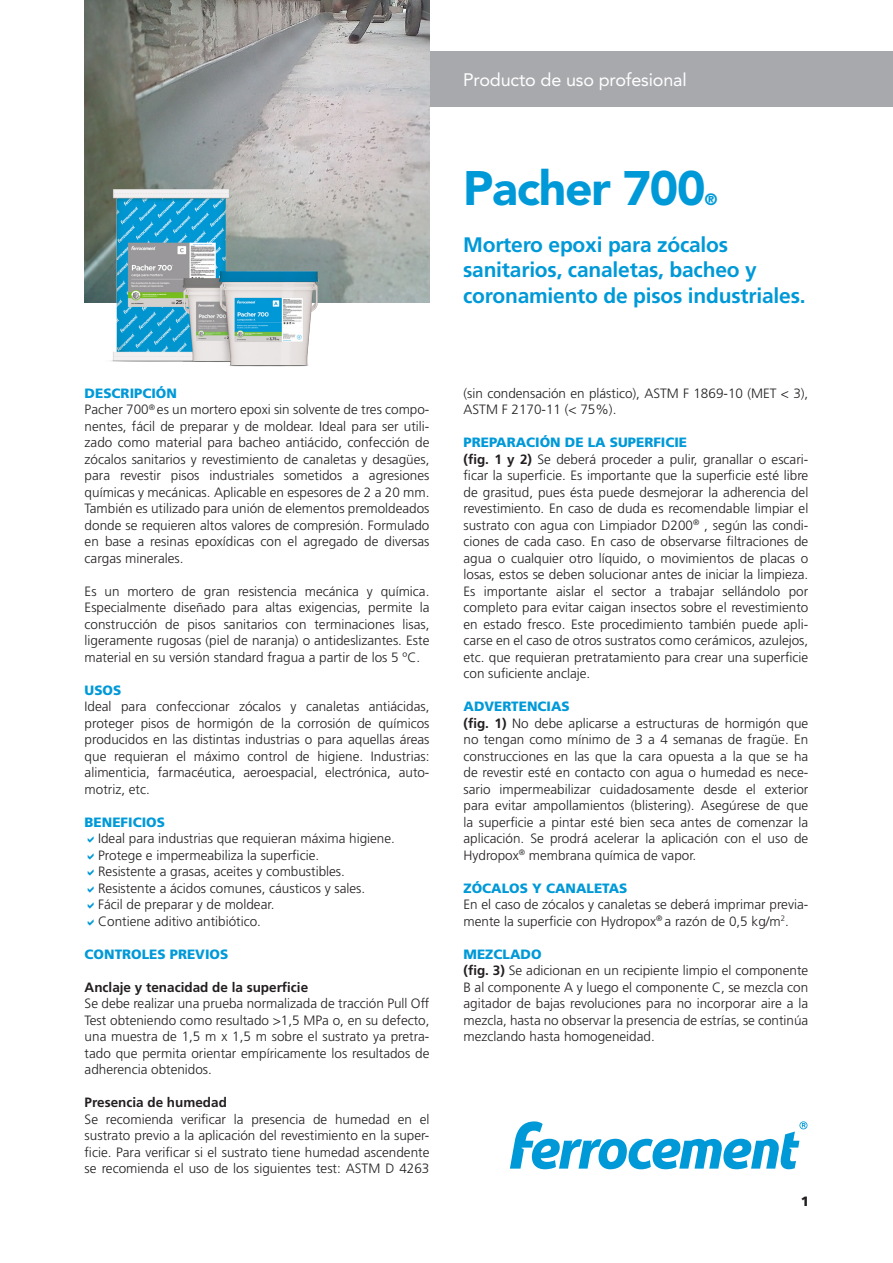
<style>
.page{position:relative;width:893px;height:1263px;background:#fff}
.page>*{position:absolute;margin:0;border:0;box-sizing:border-box;transform-origin:0 0}
.Titulo{font:900 48px "Avenir LT Std";letter-spacing:-.025em;color:#0099d8}
.Titulo-2{font:700 21px/25.5px "Frutiger LT Std";letter-spacing:-.01em;color:#0099d8}
.Rotulo_categoria{font:18px "Avenir LT Std";letter-spacing:-.01em;color:#fff}
.Titulo-3{font:900 16.5px "Frutiger LT Std";color:#0099d8}
.Texto_normal{font:300 13.5px/16.5px "Frutiger LT Std";color:#231f20;text-align:justify}
.Beneficios{font:300 13.5px/16.5px "Frutiger LT Std";color:#231f20;text-align:justify}
.Beneficios-2{font:900 13.5px "Frutiger LT Std";color:#0099d8}
.Beneficios-3{font:700 13.5px "Frutiger LT Std";color:#231f20}
.Texto_normal-2{font:900 13.5px "Frutiger LT Std";color:#231f20}
.s1{font-weight:700}
</style>
<div class="page">
<div style="left:98px;top:51px;width:795px;height:56px;background:#a8a9ad"></div>
<svg style="left:510px;top:1121px;width:297px;height:48px"></svg>
<img style="left:85px;top:0;width:344px;height:303px">
<img style="left:84px;top:168px;width:268px;height:199px">
<p class="Beneficios-2" style="left:85px;top:385px;width:94px">DESCRIPCIÓN</p>
<p class="Texto_normal" style="left:85px;top:401px;width:346px">Pacher 700<sup>®</sup> es un mortero epoxi sin solvente de tres compo&shy;nentes, fácil de preparar y de moldear. Ideal para ser utili&shy;zado como material para bacheo antiácido, confección de zócalos sanitarios y revestimiento de canaletas y desagües, para revestir pisos industriales sometidos a agresiones químicas y mecánicas. Aplicable en espesores de 2 a 20 mm.<br>También es utilizado para unión de elementos premoldeados donde se requieren altos valores de compresión. Formulado en base a resinas epoxídicas con el agregado de diversas cargas minerales.</p>
<p class="Texto_normal" style="left:85px;top:583px;width:346px">Es un mortero de gran resistencia mecánica y química.<br>Especialmente diseñado para altas exigencias, permite la construcción de pisos sanitarios con terminaciones lisas, ligeramente rugosas (piel de naranja) o antideslizantes. Este material en su versión standard fragua a partir de los 5 ºC.</p>
<p class="Beneficios-2" style="left:85px;top:682px;width:38px">USOS</p>
<p class="Texto_normal" style="left:85px;top:698px;width:346px">Ideal para confeccionar zócalos y canaletas antiácidas, proteger pisos de hormigón de la corrosión de químicos producidos en las distintas industrias o para aquellas áreas que requieran el máximo control de higiene. Industrias: alimenticia, farmacéutica, aeroespacial, electrónica, auto&shy;motriz, etc.</p>
<p class="Beneficios-2" style="left:85px;top:814px;width:82px">BENEFICIOS</p>
<p class="Texto_normal" style="left:98px;top:830px;width:298px">Ideal para industrias que requieran máxima higiene.</p>
<p class="Texto_normal" style="left:98px;top:847px;width:223px">Protege e impermeabiliza la superficie.</p>
<p class="Texto_normal" style="left:98px;top:863px;width:248px">Resistente a grasas, aceites y combustibles.</p>
<p class="Texto_normal" style="left:98px;top:880px;width:269px">Resistente a ácidos comunes, cáusticos y sales.</p>
<p class="Texto_normal" style="left:98px;top:896px;width:178px">Fácil de preparar y de moldear.</p>
<p class="Texto_normal" style="left:98px;top:913px;width:164px">Contiene aditivo antibiótico.</p>
<p class="Beneficios-2" style="left:85px;top:946px;width:145px">CONTROLES PREVIOS</p>
<p class="Beneficios-3" style="left:85px;top:979px;width:225px">Anclaje y tenacidad de la superficie</p>
<p class="Texto_normal" style="left:85px;top:995px;width:346px">Se debe realizar una prueba normalizada de tracción Pull Off Test obteniendo como resultado &gt;1,5 MPa o, en su defecto, una muestra de 1,5 m x 1,5 m sobre el sustrato ya pretra&shy;tado que permita orientar empíricamente los resultados de adherencia obtenidos.</p>
<p class="Beneficios-3" style="left:85px;top:1094px;width:144px">Presencia de humedad</p>
<p class="Texto_normal" style="left:85px;top:1111px;width:346px">Se recomienda verificar la presencia de humedad en el sustrato previo a la aplicación del revestimiento en la super&shy;ficie. Para verificar si el sustrato tiene humedad ascendente se recomienda el uso de los siguientes test: ASTM D 4263</p>
<p class="Rotulo_categoria" style="left:463px;top:69px;width:225px">Producto de uso profesional</p>
<p class="Titulo" style="left:463px;top:159px;width:244px">Pacher 700</p>
<p class="Titulo-3" style="left:704px;top:189px;width:15px">®</p>
<p class="Titulo-2" style="left:463px;top:232px;width:344px">Mortero epoxi para zócalos sanitarios, canaletas, bacheo y coronamiento de pisos industriales.</p>
<p class="Texto_normal" style="left:463px;top:385px;width:346px">(sin condensación en plástico), ASTM F 1869-10 (MET &lt; 3),<br>ASTM F 2170-11 (&lt; 75%).</p>
<p class="Beneficios-2" style="left:463px;top:434px;width:225px">PREPARACIÓN DE LA SUPERFICIE</p>
<p class="Texto_normal" style="left:463px;top:451px;width:346px"><span class="s1">(fig. 1 y 2)</span> Se deberá proceder a pulir, granallar o escari&shy;ficar la superficie. Es importante que la superficie esté libre de grasitud, pues ésta puede desmejorar la adherencia del revestimiento. En caso de duda es recomendable limpiar el sustrato con agua con Limpiador D200<sup>®</sup> , según las condi&shy;ciones de cada caso. En caso de observarse filtraciones de agua o cualquier otro líquido, o movimientos de placas o losas, estos se deben solucionar antes de iniciar la limpieza.<br>Es importante aislar el sector a trabajar sellándolo por completo para evitar caigan insectos sobre el revestimiento en estado fresco. Este procedimiento también puede apli&shy;carse en el caso de otros sustratos como cerámicos, azulejos, etc. que requieran pretratamiento para crear una superficie con suficiente anclaje.</p>
<p class="Beneficios-2" style="left:463px;top:698px;width:108px">ADVERTENCIAS</p>
<p class="Texto_normal" style="left:463px;top:715px;width:346px"><span class="s1">(fig. 1)</span> No debe aplicarse a estructuras de hormigón que no tengan como mínimo de 3 a 4 semanas de fragüe. En construcciones en las que la cara opuesta a la que se ha de revestir esté en contacto con agua o humedad es nece&shy;sario impermeabilizar cuidadosamente desde el exterior para evitar ampollamientos (blistering). Asegúrese de que la superficie a pintar esté bien seca antes de comenzar la aplicación. Se prodrá acelerar la aplicación con el uso de Hydropox<sup>®</sup> membrana química de vapor.</p>
<p class="Beneficios-2" style="left:463px;top:880px;width:166px">ZÓCALOS Y CANALETAS</p>
<p class="Texto_normal" style="left:463px;top:896px;width:346px">En el caso de zócalos y canaletas se deberá imprimar previa&shy;mente la superficie con Hydropox<sup>®</sup> a razón de 0,5 kg/m<sup>2</sup>.</p>
<p class="Beneficios-2" style="left:463px;top:946px;width:80px">MEZCLADO</p>
<p class="Beneficios" style="left:463px;top:962px;width:346px"><span class="s1">(fig. 3)</span> Se adicionan en un recipiente limpio el componente B al componente A y luego el componente C, se mezcla con agitador de bajas revoluciones para no incorporar aire a la mezcla, hasta no observar la presencia de estrías, se continúa mezclando hasta homogeneidad.</p>
<p class="Texto_normal-2" style="left:801px;top:1193px;width:10px">1</p>
</div>
